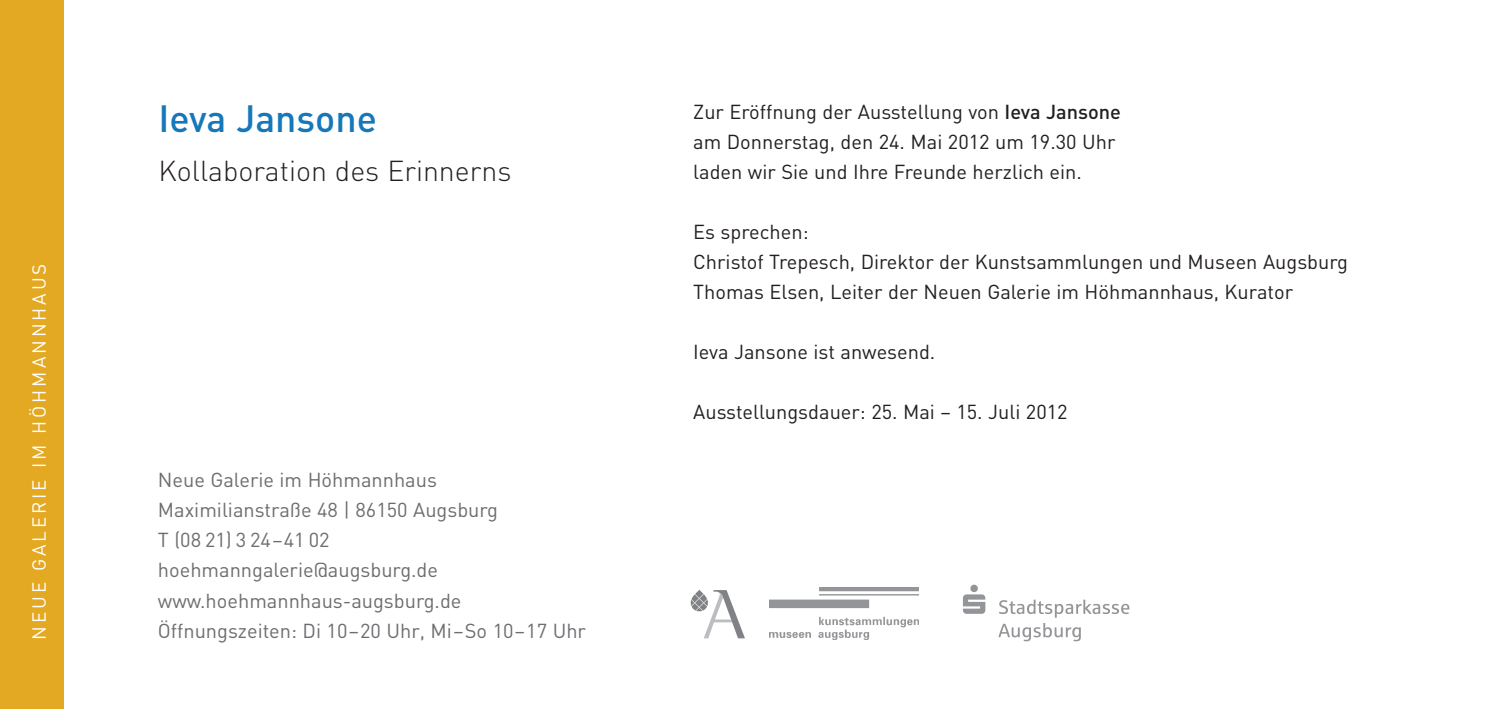
<style>
.page{position:relative;width:1503px;height:709px;background:#fff}
.page>*{position:absolute;margin:0;border:0;box-sizing:border-box;transform-origin:0 0}
.t1{font:500 37.5px "DIN";color:#1678b9}
.t2{font:300 28.5px "DIN";color:#231f20}
.t3{font:20px/30px "DIN";color:#231f20}
.t4{font:20px/30px "DIN";color:#6c6d70}
.t5{font:18.75px "DIN";letter-spacing:.155em;color:#fff}
.s1{font-weight:500}
</style>
<div class="page">
<img style="left:769px;top:587px;width:149px;height:52px">
<svg style="left:690px;top:590px;width:55px;height:48px"></svg>
<div style="left:0;top:0;width:64px;height:709px;background:#e4a922"></div>
<svg style="left:999px;top:599px;width:130px;height:18px"></svg>
<svg style="left:998px;top:623px;width:82px;height:18px"></svg>
<svg style="left:963px;top:584px;width:22px;height:30px"></svg>
<p class="t5" style="left:32px;top:640px;width:378px;rotate:-90deg">NEUE GALERIE IM HÖHMANNHAUS</p>
<h1 class="t1" style="left:158px;top:105px;width:220px">Ieva Jansone</h1>
<h2 class="t2" style="left:158px;top:160px;width:354px">Kollaboration des Erinnerns</h2>
<p class="t4" style="left:158px;top:467px;width:342px">Neue Galerie im Höhmannhaus<br>Maximilianstraße 48 | 86150 Augsburg<br>T (08 21) 3 24-41 02 hoehmanngalerie@augsburg.de www.hoehmannhaus-augsburg.de</p>
<p class="t4" style="left:158px;top:617px;width:429px">Öffnungszeiten: Di 10-20 Uhr, Mi-So 10-17 Uhr</p>
<p class="t3" style="left:693px;top:99px;width:429px">Zur Eröffnung der Ausstellung von <span class="s1">Ieva Jansone </span>am Donnerstag, den 24. Mai 2012 um 19.30 Uhr laden wir Sie und Ihre Freunde herzlich ein.</p>
<p class="t3" style="left:693px;top:219px;width:656px">Es sprechen:<br>Christof Trepesch, Direktor der Kunstsammlungen und Museen Augsburg<br>Thomas Elsen, Leiter der Neuen Galerie im Höhmannhaus, Kurator</p>
<p class="t3" style="left:693px;top:339px;width:244px">Ieva Jansone ist anwesend.</p>
<p class="t3" style="left:693px;top:399px;width:376px">Ausstellungsdauer: 25. Mai – 15. Juli 2012</p>
</div>
